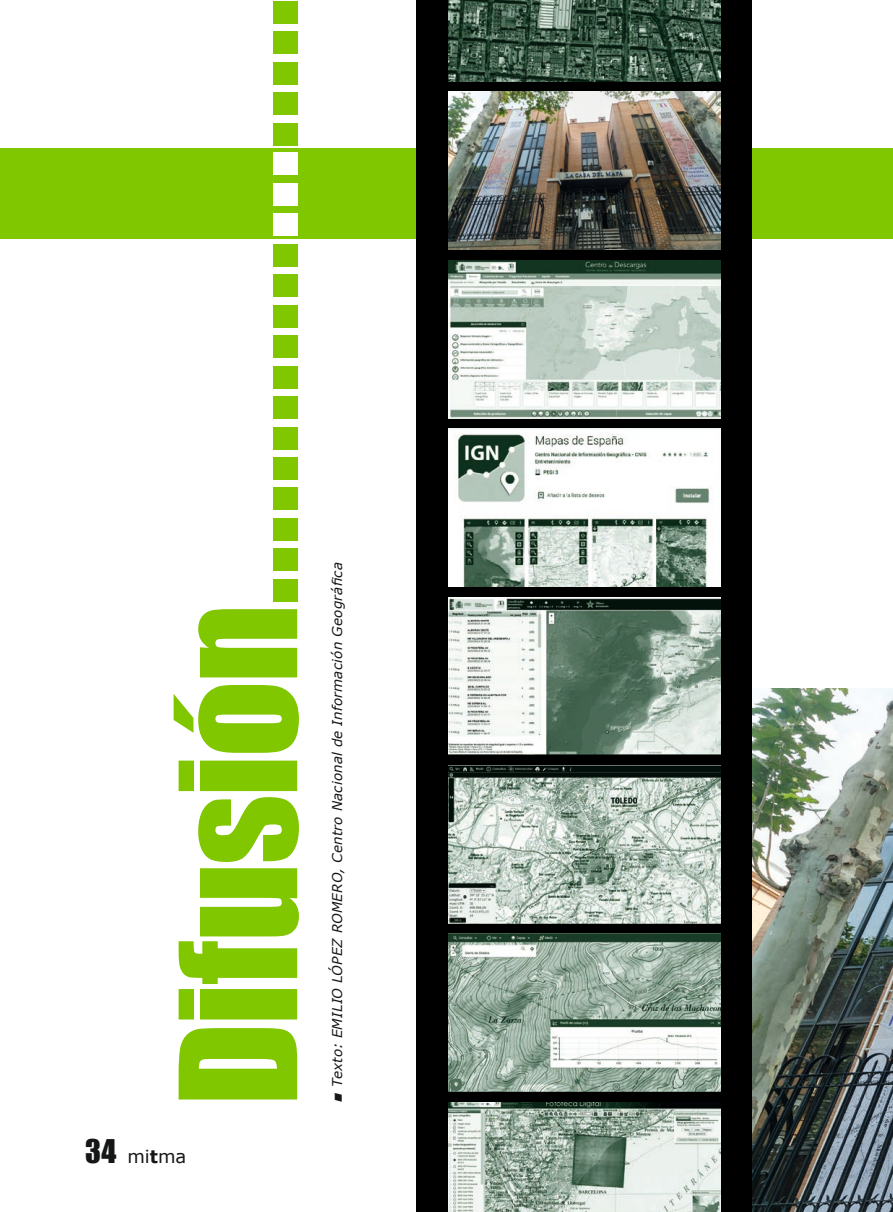
<style>
.page{position:relative;width:893px;height:1212px;background:#fff}
.page>*{position:absolute;margin:0;border:0;box-sizing:border-box;transform-origin:0 0}
.t1{font:150px "Impact";letter-spacing:-.015em;color:#80c700}
.t2{font:18px "Verdana";color:#151616}
.t3{font:italic 13.5px "Verdana";letter-spacing:.015em;color:#151616}
.s1{color:#fff}
.s2{font-family:"Impact";font-size:30px}
.s3{font-weight:700}
</style>
<div class="page">
<div style="left:0;top:149px;width:893px;height:90px;background:#80c700"></div>
<div style="left:417px;top:0;width:335px;height:1212px;background:#000"></div>
<img style="left:752px;top:689px;width:141px;height:523px">
<img style="left:448px;top:1102px;width:272px;height:110px">
<img style="left:448px;top:934px;width:272px;height:157px">
<img style="left:448px;top:765px;width:272px;height:158px">
<img style="left:448px;top:597px;width:272px;height:158px">
<img style="left:448px;top:429px;width:272px;height:157px">
<img style="left:448px;top:260px;width:272px;height:158px">
<img style="left:448px;top:92px;width:272px;height:158px">
<img style="left:448px;top:0;width:272px;height:81px">
<h1 class="t1" style="left:122px;top:1106px;width:1109px;rotate:-90deg">Difusión............<span class="s1">...</span>.....</h1>
<h2 class="t2" style="left:85px;top:1145px;width:103px"><span class="s2">34</span> mi<span class="s3">t</span>ma</h2>
<p class="t3" style="left:328px;top:1103px;width:542px;rotate:-90deg">■ Texto: EMILIO LÓPEZ ROMERO, Centro Nacional de Información Geográfica</p>
</div>
